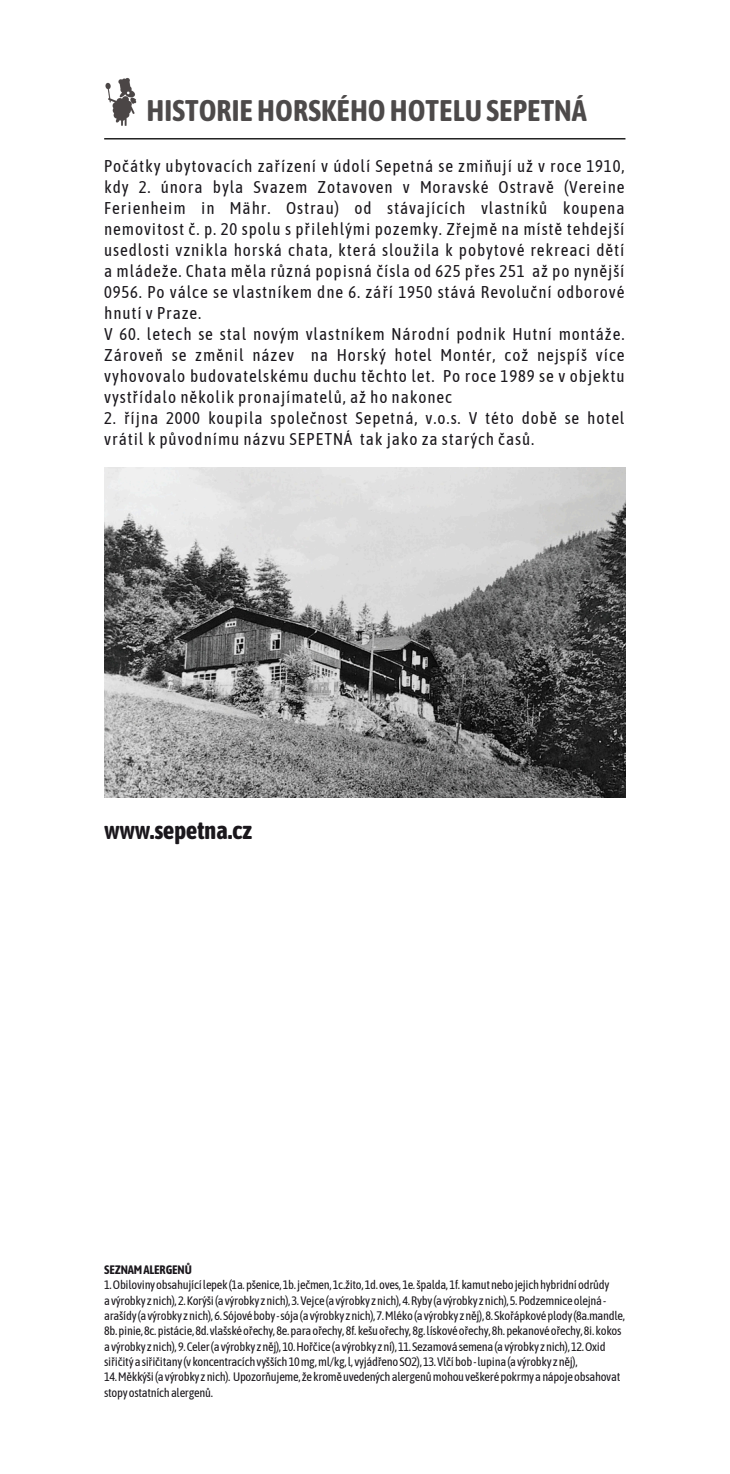
<style>
.page{position:relative;width:730px;height:1474px;background:#fff}
.page>*{position:absolute;margin:0;border:0;box-sizing:border-box;transform-origin:0 0}
.t1{font:700 29.75px "Asap Condensed";color:#4d4a4a}
.t2{font:700 25.55px "Asap Condensed";letter-spacing:-.015em;color:#1a171c}
.t3{font:16.97px/21px "Asap Condensed";letter-spacing:.055em;color:#1a171c}
.t4{font:12.25px/15.4px "Asap Condensed";letter-spacing:-.025em;color:#1a171c}
.t5{font:700 12.25px "Asap Condensed";letter-spacing:-.015em;color:#1a171c}
</style>
<div class="page">
<img style="left:104px;top:467px;width:521px;height:331px">
<img style="left:105px;top:78px;width:32px;height:48px">
<hr style="left:104px;top:138px;width:521px;height:1px;background:#000">
<h2 class="t1" style="left:146px;top:94px;width:442px">HISTORIEHORSKÉHOHOTELUSEPETNÁ</h2>
<h3 class="t3" style="left:104px;top:156px;width:522px">Počátky ubytovacích zařízení v údolí Sepetná se zmiňují už v roce 1910, kdy 2. února byla Svazem Zotavoven v Moravské Ostravě (Vereine Ferienheim in Mähr. Ostrau) od stávajících vlastníků koupena nemovitost č. p. 20 spolu s přilehlými pozemky. Zřejmě na místě tehdejší usedlosti vznikla horská chata, která sloužila k pobytové rekreaci dětí a mládeže. Chata měla různá popisná čísla od 625 přes 251 až po nynější 0956. Po válce se vlastníkem dne 6. září 1950 stává Revoluční odborové hnutí v Praze.<br>V 60. letech se stal novým vlastníkem Národní podnik Hutní montáže.<br>Zároveň se změnil název na Horský hotel Montér, což nejspíš více vyhovovalo budovatelskému duchu těchto let. Po roce 1989 se v objektu vystřídalo několik pronajímatelů, až ho nakonec</h3>
<h3 class="t3" style="left:104px;top:408px;width:522px">2. října 2000 koupila společnost Sepetná, v.o.s. V této době se hotel vrátil k původnímu názvu SEPETNÁ tak jako za starých časů.</h3>
<p class="t2" style="left:104px;top:815px;width:150px">www.sepetna.cz</p>
<p class="t5" style="left:104px;top:1263px;width:89px">SEZNAMALERGENŮ</p>
<h1 class="t4" style="left:104px;top:1277px;width:522px">1.Obilovinyobsahujícílepek(1a.pšenice,1b.ječmen,1c.žito,1d.oves,1e.špalda,1f.kamutnebojejichhybridníodrůdy avýrobkyznich),2.Korýši(avýrobkyznich),3.Vejce(avýrobkyznich),4.Ryby(avýrobkyznich),5.Podzemniceolejná&shy;arašídy(avýrobkyznich),6.Sójovéboby-sója(avýrobkyznich),7.Mléko(avýrobkyzněj),8.Skořápkovéplody(8a.mandle, 8b.pinie,8c.pistácie,8d.vlašskéořechy,8e.paraořechy,8f.kešuořechy,8g.lískovéořechy,8h.pekanovéořechy,8i.kokos avýrobkyznich),9.Celer(avýrobkyzněj),10.Hořčice(avýrobkyzní),11.Sezamovásemena(avýrobkyznich),12.Oxid siřičitýasiřičitany(vkoncentracíchvyšších10mg,ml/kg,l,vyjádřenoSO2),13.Vlčíbob-lupina(avýrobkyzněj),</h1>
<p class="t4" style="left:104px;top:1369px;width:517px">14.Měkkýši(avýrobkyznich). Upozorňujeme,žekroměuvedenýchalergenůmohouveškerépokrmyanápojeobsahovat stopyostatníchalergenů.</p>
</div>
